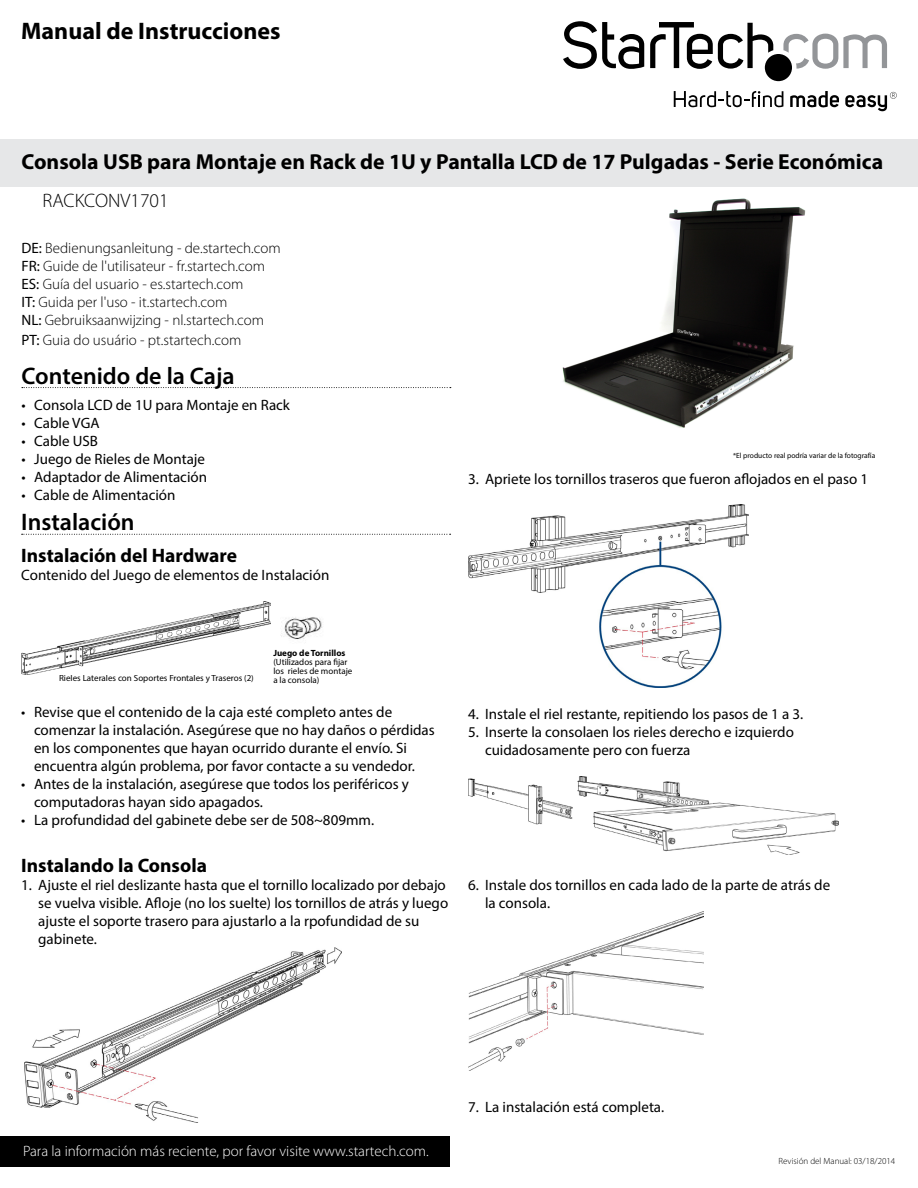
<style>
.page{position:relative;width:918px;height:1188px;background:#fff}
.page>*{position:absolute;margin:0;border:0;box-sizing:border-box;transform-origin:0 0}
.t1{font:600 24px "Myriad Pro";color:#000}
.t2{font:700 24px "Myriad Pro";color:#000}
.t3{font:700 21.75px "Myriad Pro";color:#000}
.t4{font:700 19.5px "Myriad Pro";color:#000}
.t5{font:300 19.5px "Myriad Pro";color:#000}
.t6{font:15px/18px "Myriad Pro";color:#000}
.t7{font:300 15px/18px "Myriad Pro";color:#000}
.t8{font:300 15px "Myriad Pro";color:#fff}
.t9{font:9px/9px "Myriad Pro";color:#000}
.t10{font:300 9px "Myriad Pro";color:#000}
.t11{font:700 9px "Myriad Pro";color:#000}
.t12{font:7.5px "Myriad Pro";color:#000}
.s1{font-weight:400}
</style>
<div class="page">
<svg style="left:783px;top:34px;width:104px;height:35px"></svg>
<svg style="left:845px;top:92px;width:52px;height:19px"></svg>
<svg style="left:790px;top:91px;width:49px;height:17px"></svg>
<svg style="left:674px;top:91px;width:109px;height:16px"></svg>
<svg style="left:563px;top:21px;width:81px;height:48px"></svg>
<svg style="left:650px;top:22px;width:123px;height:47px"></svg>
<div style="left:765px;top:54px;width:27px;height:27px;background:#000;border-radius:50%"></div>
<div style="left:0;top:140px;width:918px;height:47px;background:#e6e7e8"></div>
<div style="left:0;top:1136px;width:450px;height:30px;background:#000"></div>
<svg style="left:22px;top:387px;width:429px;height:1px"></svg>
<img style="left:562px;top:198px;width:244px;height:230px">
<svg style="left:22px;top:534px;width:429px;height:1px"></svg>
<img style="left:21px;top:601px;width:249px;height:74px">
<img style="left:281px;top:617px;width:41px;height:22px">
<img style="left:24px;top:947px;width:318px;height:176px">
<img style="left:468px;top:505px;width:281px;height:182px">
<img style="left:468px;top:776px;width:370px;height:78px">
<img style="left:468px;top:911px;width:235px;height:159px">
<h1 class="t2" style="left:21px;top:16px;width:261px">Manual de Instrucciones</h1>
<h2 class="t3" style="left:22px;top:148px;width:863px">Consola USB para Montaje en Rack de 1U y Pantalla LCD de 17 Pulgadas - Serie Económica</h2>
<h3 class="t5" style="left:43px;top:189px;width:128px">RACKCONV1701</h3>
<p class="t7" style="left:22px;top:239px;width:261px"><span class="s1">DE:</span> Bedienungsanleitung - de.startech.com <span class="s1">FR:</span> Guide de l'utilisateur - fr.startech.com <span class="s1">ES:</span> Guía del usuario - es.startech.com<br><span class="s1">IT:</span> Guida per l'uso - it.startech.com<br><span class="s1">NL:</span> Gebruiksaanwijzing - nl.startech.com</p>
<p class="t7" style="left:22px;top:331px;width:221px"><span class="s1">PT:</span> Guia do usuário - pt.startech.com</p>
<h1 class="t1" style="left:22px;top:360px;width:215px">Contenido de la Caja</h1>
<p class="t6" style="left:22px;top:396px;width:270px">• Consola LCD de 1U para Montaje en Rack</p>
<p class="t6" style="left:22px;top:414px;width:80px">• Cable VGA</p>
<p class="t6" style="left:22px;top:432px;width:78px">• Cable USB</p>
<p class="t6" style="left:22px;top:450px;width:185px">• Juego de Rieles de Montaje</p>
<p class="t6" style="left:22px;top:468px;width:187px">• Adaptador de Alimentación</p>
<p class="t6" style="left:22px;top:486px;width:155px">• Cable de Alimentación</p>
<h1 class="t1" style="left:21px;top:507px;width:115px">Instalación</h1>
<h3 class="t4" style="left:21px;top:543px;width:217px">Instalación del Hardware</h3>
<p class="t6" style="left:21px;top:566px;width:310px">Contenido del Juego de elementos de Instalación</p>
<p class="t12" style="left:733px;top:450px;width:144px">*El producto real podría variar de la fotografía</p>
<p class="t6" style="left:468px;top:469px;width:402px">3. Apriete los tornillos traseros que fueron aflojados en el paso 1</p>
<p class="t11" style="left:273px;top:647px;width:74px">Juego de Tornillos</p>
<p class="t9" style="left:273px;top:657px;width:81px">(Utilizados para fijar los rieles de montaje a la consola)</p>
<p class="t6" style="left:34px;top:703px;width:402px;text-indent:-13px">• Revise que el contenido de la caja esté completo antes de comenzar la instalación. Asegúrese que no hay daños o pérdidas en los componentes que hayan ocurrido durante el envío. Si encuentra algún problema, por favor contacte a su vendedor.</p>
<p class="t6" style="left:34px;top:775px;width:377px;text-indent:-13px">• Antes de la instalación, asegúrese que todos los periféricos y computadoras hayan sido apagados.</p>
<p class="t6" style="left:21px;top:811px;width:354px">• La profundidad del gabinete debe ser de 508~809mm.</p>
<h3 class="t4" style="left:21px;top:853px;width:187px">Instalando la Consola</h3>
<p class="t6" style="left:38px;top:876px;width:411px;text-indent:-17px">1. Ajuste el riel deslizante hasta que el tornillo localizado por debajo se vuelva visible. Afloje (no los suelte) los tornillos de atrás y luego ajuste el soporte trasero para ajustarlo a la rpofundidad de su gabinete.</p>
<p class="t9" style="left:59px;top:674px;width:196px">Rieles Laterales con Soportes Frontales y Traseros (2)</p>
<p class="t6" style="left:468px;top:705px;width:337px">4. Instale el riel restante, repitiendo los pasos de 1 a 3.</p>
<p class="t6" style="left:485px;top:723px;width:310px;text-indent:-17px">5. Inserte la consolaen los rieles derecho e izquierdo cuidadosamente pero con fuerza</p>
<p class="t6" style="left:485px;top:876px;width:347px;text-indent:-17px">6. Instale dos tornillos en cada lado de la parte de atrás de la consola.</p>
<p class="t8" style="left:23px;top:1142px;width:407px">Para la información más reciente, por favor visite www.startech.com.</p>
<p class="t6" style="left:468px;top:1097px;width:198px">7. La instalación está completa.</p>
<p class="t10" style="left:779px;top:1156px;width:118px">Revisión del Manual: 03/18/2014</p>
</div>
